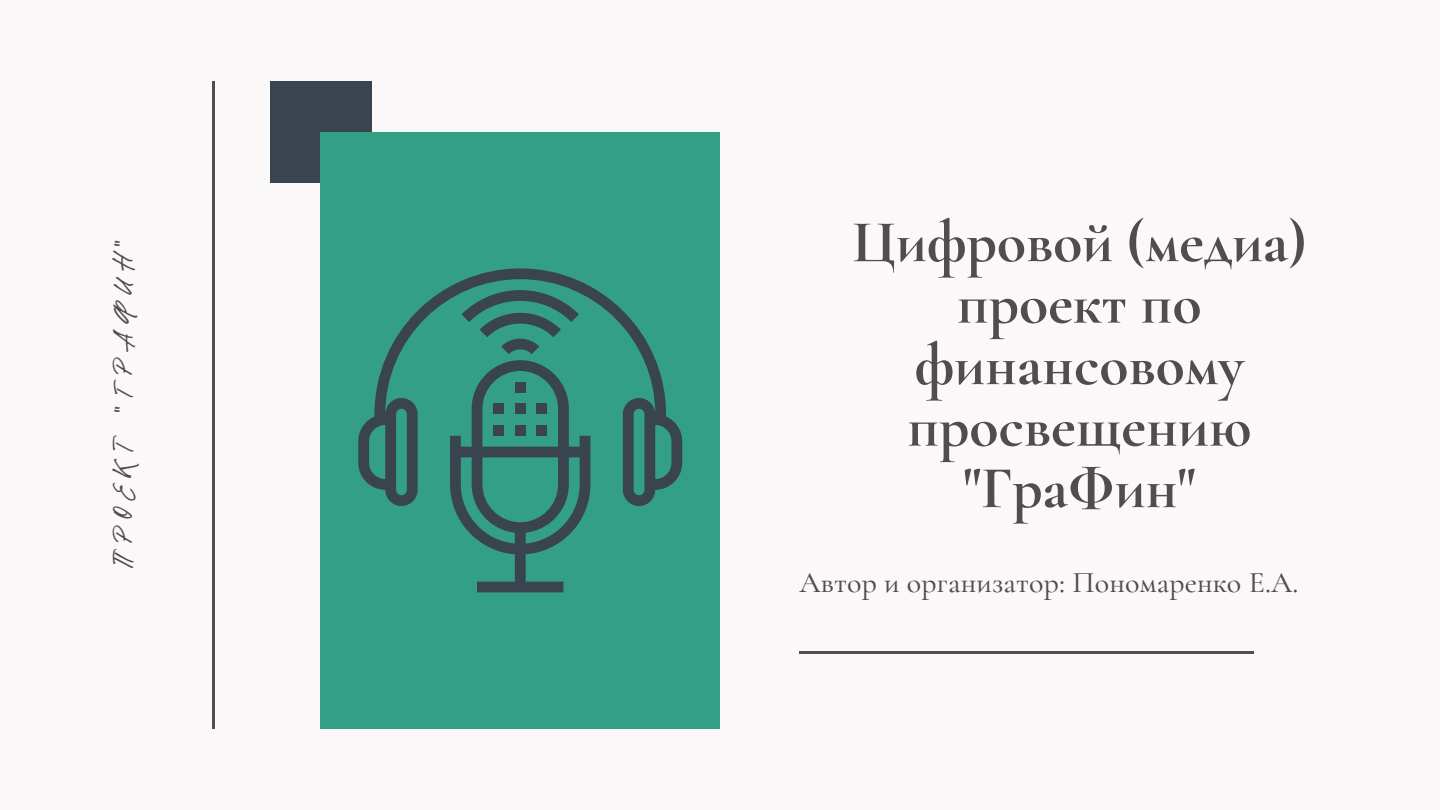
<style>
.page{position:relative;width:1440px;height:810px;background:#faf8f8}
.page>*{position:absolute;margin:0;border:0;box-sizing:border-box;transform-origin:0 0}
.t1{font:700 60px/61.5px "Cormorant Garamond";letter-spacing:-.005em;color:#524c4c;text-align:center}
.t2{font:32px "Gentlemens Script";color:#524c4c}
.t3{font:500 30px "Cormorant Garamond";letter-spacing:.005em;color:#524c4c}
</style>
<div class="page">
<div style="left:270px;top:81px;width:102px;height:102px;background:#3a444e"></div>
<div style="left:321px;top:132px;width:399px;height:597px;background:#33a085"></div>
<hr style="left:212px;top:81px;width:3px;height:648px;background:#524c4c">
<hr style="left:800px;top:651px;width:454px;height:3px;background:#524c4c">
<svg style="left:453px;top:506px;width:134px;height:86px"></svg>
<svg style="left:358px;top:268px;width:324px;height:238px"></svg>
<p class="t2" style="left:104px;top:569px;width:329px;rotate:-90deg">ПРОЕКТ "ГРАФИН"</p>
<p class="t1" style="left:852px;top:211px;width:456px">Цифровой (медиа) проект по финансовому просвещению "ГраФин"</p>
<p class="t3" style="left:800px;top:564px;width:500px">Автор и организатор: Пономаренко Е.А.</p>
</div>
